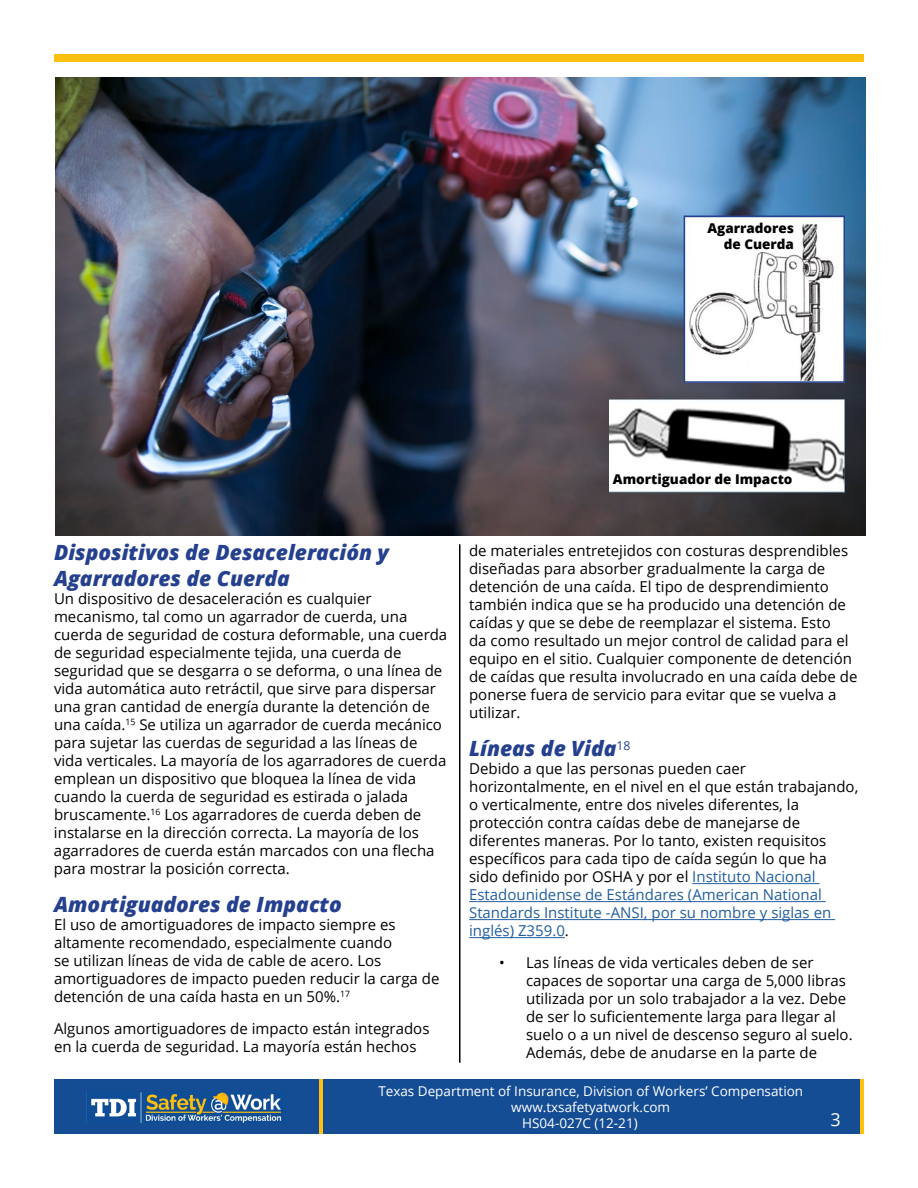
<style>
.page{position:relative;width:918px;height:1188px;background:#fff}
.page>*{position:absolute;margin:0;border:0;box-sizing:border-box;transform-origin:0 0}
.t1{font:italic 800 21px/25.2px "Open Sans";color:#25408f}
.t2{font:18px "Open Sans";color:#fff}
.t3{font:15px/18px "Open Sans";color:#000}
.t4{font:13.5px "Open Sans";color:#fff}
.t5{font:800 13.5px "Open Sans";color:#000}
.s1{color:#215e9e}
</style>
<div class="page">
<img style="left:55px;top:78px;width:810px;height:458px">
<img style="left:687px;top:219px;width:155px;height:161px">
<div style="left:684px;top:216px;width:161px;height:167px;border:2px solid #25408f"></div>
<img style="left:610px;top:400px;width:235px;height:92px">
<hr style="left:459px;top:544px;width:1px;height:519px;background:#000">
<div style="left:54px;top:54px;width:810px;height:7px;background:#fec00f"></div>
<div style="left:692px;top:220px;width:102px;height:32px;background:#fff"></div>
<div style="left:750px;top:355px;width:43px;height:20px;background:#fff"></div>
<hr style="left:692px;top:883px;width:128px;height:1px;background:#215e9e">
<hr style="left:469px;top:901px;width:357px;height:1px;background:#215e9e">
<hr style="left:469px;top:919px;width:366px;height:1px;background:#215e9e">
<hr style="left:469px;top:937px;width:96px;height:1px;background:#215e9e">
<div style="left:54px;top:1080px;width:810px;height:54px;background:#154d94"></div>
<hr style="left:860px;top:1080px;width:4px;height:54px;background:#fec00f">
<hr style="left:319px;top:1080px;width:4px;height:54px;background:#fec00f">
<img style="left:90px;top:1092px;width:192px;height:31px">
<p class="t5" style="left:707px;top:218px;width:88px">Agarradores</p>
<p class="t5" style="left:724px;top:234px;width:72px">de Cuerda</p>
<p class="t5" style="left:613px;top:469px;width:181px">Amortiguador de Impacto</p>
<h1 class="t1" style="left:54px;top:539px;width:337px">Dispositivos de Desaceleración y<br>Agarradores de Cuerda</h1>
<p class="t3" style="left:54px;top:589px;width:395px">Un dispositivo de desaceleración es cualquier mecanismo, tal como un agarrador de cuerda, una cuerda de seguridad de costura deformable, una cuerda de seguridad especialmente tejida, una cuerda de seguridad que se desgarra o se deforma, o una línea de vida automática auto retráctil, que sirve para dispersar una gran cantidad de energía durante la detención de una caída.<sup>15</sup> Se utiliza un agarrador de cuerda mecánico para sujetar las cuerdas de seguridad a las líneas de vida verticales. La mayoría de los agarradores de cuerda emplean un dispositivo que bloquea la línea de vida cuando la cuerda de seguridad es estirada o jalada bruscamente.<sup>16</sup> Los agarradores de cuerda deben de instalarse en la dirección correcta. La mayoría de los agarradores de cuerda están marcados con una flecha para mostrar la posición correcta.</p>
<h1 class="t1" style="left:54px;top:891px;width:289px">Amortiguadores de Impacto</h1>
<p class="t3" style="left:54px;top:915px;width:387px">El uso de amortiguadores de impacto siempre es altamente recomendado, especialmente cuando<br>se utilizan líneas de vida de cable de acero. Los amortiguadores de impacto pueden reducir la carga de detención de una caída hasta en un 50%.<sup>17</sup></p>
<p class="t3" style="left:54px;top:1019px;width:377px">Algunos amortiguadores de impacto están integrados en la cuerda de seguridad. La mayoría están hechos</p>
<p class="t3" style="left:469px;top:541px;width:390px">de materiales entretejidos con costuras desprendibles diseñadas para absorber gradualmente la carga de detención de una caída. El tipo de desprendimiento también indica que se ha producido una detención de caídas y que se debe de reemplazar el sistema. Esto<br>da como resultado un mejor control de calidad para el equipo en el sitio. Cualquier componente de detención de caídas que resulta involucrado en una caída debe de ponerse fuera de servicio para evitar que se vuelva a utilizar.</p>
<h1 class="t1" style="left:469px;top:735px;width:163px">Líneas de Vida<sup>18</sup></h1>
<p class="t3" style="left:469px;top:760px;width:391px">Debido a que las personas pueden caer horizontalmente, en el nivel en el que están trabajando, o verticalmente, entre dos niveles diferentes, la protección contra caídas debe de manejarse de diferentes maneras. Por lo tanto, existen requisitos específicos para cada tipo de caída según lo que ha sido definido por OSHA y por el <span class="s1">Instituto Nacional Estadounidense de Estándares (American National Standards Institute -ANSI, por su nombre y siglas en inglés) Z359.0</span>.</p>
<p class="t3" style="left:526px;top:953px;width:328px;text-indent:-27px">• Las líneas de vida verticales deben de ser capaces de soportar una carga de 5,000 libras utilizada por un solo trabajador a la vez. Debe de ser lo suficientemente larga para llegar al suelo o a un nivel de descenso seguro al suelo.<br>Además, debe de anudarse en la parte de</p>
<p class="t4" style="left:378px;top:1082px;width:426px">Texas Department of Insurance, Division of Workers’ Compensation</p>
<p class="t4" style="left:511px;top:1098px;width:160px">www.txsafetyatwork.com</p>
<p class="t4" style="left:522px;top:1114px;width:117px">HS04-027C (12-21)</p>
<p class="t2" style="left:831px;top:1107px;width:12px">3</p>
</div>
